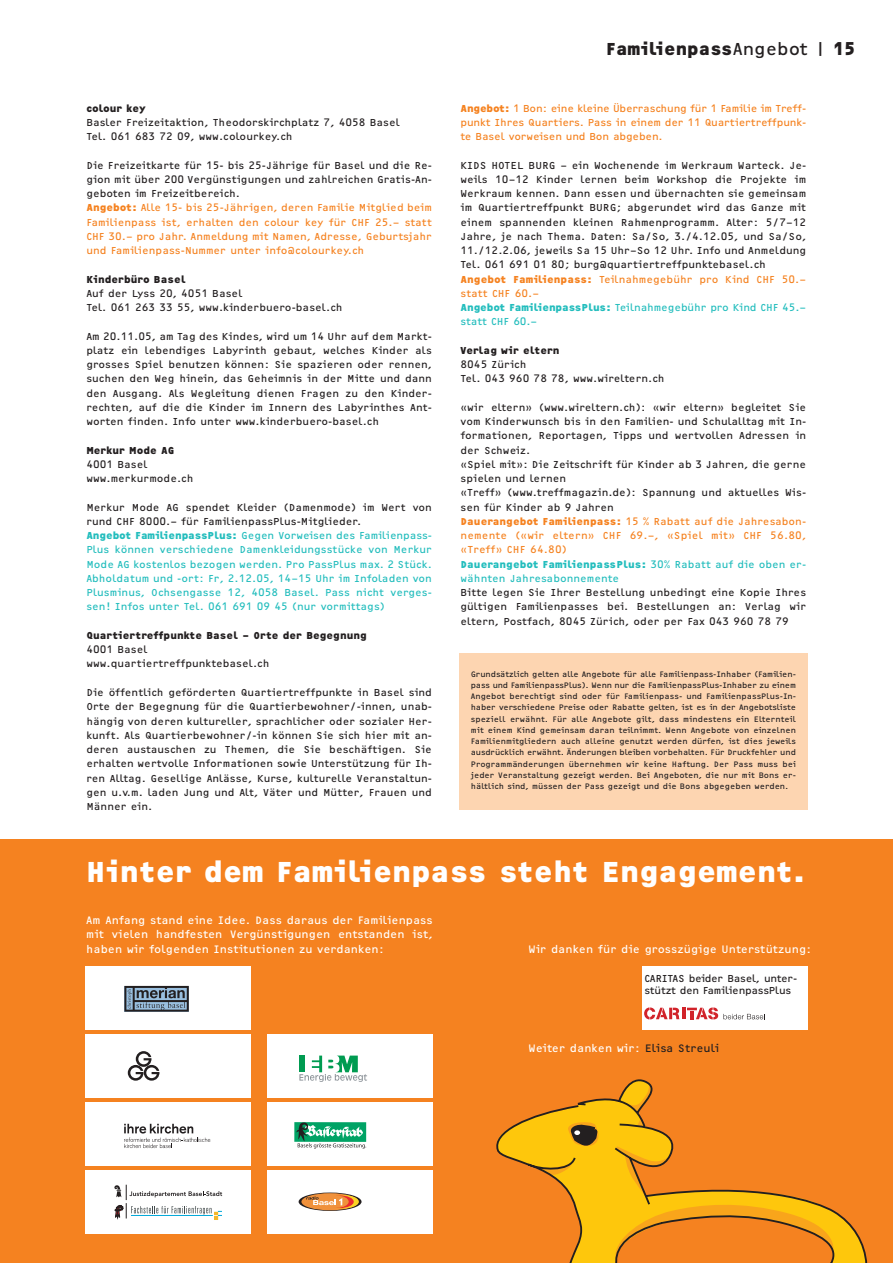
<style>
.page{position:relative;width:893px;height:1263px;background:#fff}
.page>*{position:absolute;margin:0;border:0;box-sizing:border-box;transform-origin:0 0}
.t1{font:700 30px "OCRF";color:#fff}
.t2{font:700 18px "OCRF";color:#231f20}
.t3{font:11.25px/14.2px "OCRF";color:#fff;text-align:justify}
.t4{font:10.5px/14.2px "OCRF";color:#231f20}
.t5{font:10.5px/14.2px "OCRF";color:#f58220}
.t6{font:10.5px/14.2px "OCRF";color:#23bdbd}
.t7{font:700 10.5px "OCRF";color:#231f20}
.t8{font:10.5px/12px "OCRF";letter-spacing:-.03em;color:#231f20}
.t9{font:8.25px/11.2px "OCRF";color:#231f20;text-align:justify}
.s1{color:#231f20}
.s2{font-weight:700}
.s3{font-weight:400}
.s4{font-weight:700;color:#f58220}
.s5{color:#f58220}
.s6{font-weight:700;color:#23bdbd}
.s7{color:#23bdbd}
</style>
<div class="page">
<div style="left:459px;top:653px;width:349px;height:157px;background:#fdd5b1"></div>
<div style="left:0;top:839px;width:893px;height:424px;background:#f58220"></div>
<div style="left:85px;top:966px;width:166px;height:64px;background:#fff"></div>
<div style="left:85px;top:1034px;width:166px;height:64px;background:#fff"></div>
<div style="left:642px;top:966px;width:166px;height:64px;background:#fff"></div>
<div style="left:85px;top:1102px;width:166px;height:64px;background:#fff"></div>
<div style="left:85px;top:1170px;width:166px;height:64px;background:#fff"></div>
<div style="left:267px;top:1034px;width:166px;height:64px;background:#fff"></div>
<div style="left:267px;top:1102px;width:166px;height:64px;background:#fff"></div>
<div style="left:267px;top:1170px;width:166px;height:64px;background:#fff"></div>
<svg style="left:644px;top:1007px;width:121px;height:12px"></svg>
<svg style="left:496px;top:1079px;width:371px;height:184px"></svg>
<svg style="left:124px;top:986px;width:65px;height:25px;background:#627587"></svg>
<svg style="left:128px;top:1051px;width:31px;height:30px"></svg>
<svg style="left:124px;top:1124px;width:86px;height:24px"></svg>
<svg style="left:114px;top:1185px;width:108px;height:35px"></svg>
<svg style="left:299px;top:1055px;width:68px;height:27px"></svg>
<div style="left:299px;top:1055px;width:6px;height:17px;background:#009b51"></div>
<div style="left:294px;top:1122px;width:72px;height:20px;background:#00a365"></div>
<svg style="left:296px;top:1122px;width:70px;height:26px"></svg>
<svg style="left:299px;top:1192px;width:63px;height:19px"></svg>
<svg style="left:301px;top:1193px;width:58px;height:17px"></svg>
<svg style="left:306px;top:1195px;width:53px;height:13px"></svg>
<p class="t7" style="left:86px;top:104px;width:61px">colour key</p>
<p class="t4" style="left:86px;top:116px;width:315px">Basler Freizeitaktion, Theodorskirchplatz 7, 4058 Basel<br>Tel. 061 683 72 09, www.colourkey.ch</p>
<p class="t5" style="left:86px;top:159px;width:347px"><span class="s1">Die Freizeitkarte für 15- bis 25-Jährige für Basel und die Re&shy;gion mit über 200 Vergünstigungen und zahlreichen Gratis-An&shy;geboten im Freizeitbereich.<br></span><span class="s2">Angebot:</span> Alle 15- bis 25-Jährigen, deren Familie Mitglied beim Familienpass ist, erhalten den colour key für CHF 25.– statt CHF 30.– pro Jahr. Anmeldung mit Namen, Adresse, Geburtsjahr und Familienpass-Nummer unter info@colourkey.ch</p>
<p class="t7" style="left:86px;top:275px;width:101px">Kinderbüro Basel</p>
<p class="t4" style="left:86px;top:287px;width:258px">Auf der Lyss 20, 4051 Basel<br>Tel. 061 263 33 55, www.kinderbuero-basel.ch</p>
<p class="t4" style="left:86px;top:330px;width:347px;text-align:justify">Am 20.11.05, am Tag des Kindes, wird um 14 Uhr auf dem Markt&shy;platz ein lebendiges Labyrinth gebaut, welches Kinder als grosses Spiel benutzen können: Sie spazieren oder rennen, suchen den Weg hinein, das Geheimnis in der Mitte und dann den Ausgang. Als Wegleitung dienen Fragen zu den Kinder&shy;rechten, auf die die Kinder im Innern des Labyrinthes Ant&shy;worten finden. Info unter www.kinderbuero-basel.ch</p>
<p class="t7" style="left:86px;top:446px;width:90px">Merkur Mode AG</p>
<p class="t4" style="left:86px;top:458px;width:109px">4001 Basel www.merkurmode.ch</p>
<p class="t6" style="left:86px;top:501px;width:347px"><span class="s1">Merkur Mode AG spendet Kleider (Damenmode) im Wert von rund CHF 8000.– für FamilienpassPlus-Mitglieder.<br></span><span class="s2">Angebot FamilienpassPlus:</span> Gegen Vorweisen des Familienpass-Plus können verschiedene Damenkleidungsstücke von Merkur Mode AG kostenlos bezogen werden. Pro PassPlus max. 2 Stück.<br>Abholdatum und -ort: Fr, 2.12.05, 14–15 Uhr im Infoladen von Plusminus, Ochsengasse 12, 4058 Basel. Pass nicht verges&shy;sen! Infos unter Tel. 061 691 09 45 (nur vormittags)</p>
<p class="t7" style="left:86px;top:631px;width:282px">Quartiertreffpunkte Basel – Orte der Begegnung</p>
<p class="t4" style="left:86px;top:643px;width:185px">4001 Basel www.quartiertreffpunktebasel.ch</p>
<p class="t4" style="left:86px;top:686px;width:347px;text-align:justify">Die öffentlich geförderten Quartiertreffpunkte in Basel sind Orte der Begegnung für die Quartierbewohner/-innen, unab&shy;hängig von deren kultureller, sprachlicher oder sozialer Her&shy;kunft. Als Quartierbewohner/-in können Sie sich hier mit an&shy;deren austauschen zu Themen, die Sie beschäftigen. Sie erhalten wertvolle Informationen sowie Unterstützung für Ih&shy;ren Alltag. Gesellige Anlässe, Kurse, kulturelle Veranstaltun&shy;gen u.v.m. laden Jung und Alt, Väter und Mütter, Frauen und Männer ein.</p>
<h2 class="t2" style="left:606px;top:42px;width:251px">Familienpass<span class="s3">Angebot |</span> 15</h2>
<p class="t5" style="left:461px;top:102px;width:347px;text-align:justify"><span class="s2">Angebot:</span> 1 Bon: eine kleine Überraschung für 1 Familie im Treff&shy;punkt Ihres Quartiers. Pass in einem der 11 Quartiertreffpunk&shy;te Basel vorweisen und Bon abgeben.</p>
<p class="t4" style="left:461px;top:159px;width:347px">KIDS HOTEL BURG – ein Wochenende im Werkraum Warteck. Je&shy;weils 10–12 Kinder lernen beim Workshop die Projekte im Werkraum kennen. Dann essen und übernachten sie gemeinsam im Quartiertreffpunkt BURG; abgerundet wird das Ganze mit einem spannenden kleinen Rahmenprogramm. Alter: 5/7–12<br>Jahre, je nach Thema. Daten: Sa/So, 3./4.12.05, und Sa/So, 11./12.2.06, jeweils Sa 15 Uhr–So 12 Uhr. Info und Anmeldung Tel. 061 691 01 80; burg@quartiertreffpunktebasel.ch <span class="s4">Angebot Familienpass:</span> <span class="s5">Teilnahmegebühr pro Kind CHF 50.– statt CHF 60.–<br></span><span class="s6">Angebot FamilienpassPlus:</span> <span class="s7">Teilnahmegebühr pro Kind CHF 45.– statt CHF 60.–</span></p>
<p class="t7" style="left:461px;top:346px;width:101px">Verlag wir eltern</p>
<p class="t4" style="left:461px;top:358px;width:206px">8045 Zürich<br>Tel. 043 960 78 78, www.wireltern.ch</p>
<p class="t4" style="left:461px;top:401px;width:347px">«wir eltern» (www.wireltern.ch): «wir eltern» begleitet Sie vom Kinderwunsch bis in den Familien- und Schulalltag mit In&shy;formationen, Reportagen, Tipps und wertvollen Adressen in der Schweiz.<br>«Spiel mit»: Die Zeitschrift für Kinder ab 3 Jahren, die gerne spielen und lernen<br>«Treff» (www.treffmagazin.de): Spannung und aktuelles Wis&shy;sen für Kinder ab 9 Jahren<br><span class="s4">Dauerangebot Familienpass:</span> <span class="s5">15 % Rabatt auf die Jahresabon&shy;nemente («wir eltern» CHF 69.–, «Spiel mit» CHF 56.80, «Treff» CHF 64.80)<br></span><span class="s6">Dauerangebot FamilienpassPlus:</span> <span class="s7">30% Rabatt auf die oben er&shy;wähnten Jahresabonnemente</span></p>
<p class="t4" style="left:461px;top:586px;width:347px;text-align:justify">Bitte legen Sie Ihrer Bestellung unbedingt eine Kopie Ihres gültigen Familienpasses bei. Bestellungen an: Verlag wir eltern, Postfach, 8045 Zürich, oder per Fax 043 960 78 79</p>
<p class="t9" style="left:471px;top:669px;width:327px">Grundsätzlich gelten alle Angebote für alle Familienpass-Inhaber (Familien&shy;pass und FamilienpassPlus). Wenn nur die FamilienpassPlus-Inhaber zu einem Angebot berechtigt sind oder für Familienpass- und FamilienpassPlus-In&shy;haber verschiedene Preise oder Rabatte gelten, ist es in der Angebotsliste speziell erwähnt. Für alle Angebote gilt, dass mindestens ein Elternteil mit einem Kind gemeinsam daran teilnimmt. Wenn Angebote von einzelnen Familienmitgliedern auch alleine genutzt werden dürfen, ist dies jeweils ausdrücklich erwähnt. Änderungen bleiben vorbehalten. Für Druckfehler und Programmänderungen übernehmen wir keine Haftung. Der Pass muss bei jeder Veranstaltung gezeigt werden. Bei Angeboten, die nur mit Bons er&shy;hältlich sind, müssen der Pass gezeigt und die Bons abgegeben werden.</p>
<h1 class="t1" style="left:86px;top:860px;width:720px">Hinter dem Familienpass steht Engagement.</h1>
<p class="t3" style="left:86px;top:914px;width:348px">Am Anfang stand eine Idee. Dass daraus der Familienpass mit vielen handfesten Vergünstigungen entstanden ist, haben wir folgenden Institutionen zu verdanken:</p>
<p class="t3" style="left:529px;top:942px;width:285px">Wir danken für die grosszügige Unterstützung:</p>
<p class="t8" style="left:644px;top:973px;width:154px">CARITAS beider Basel, unter&shy;stützt den FamilienpassPlus</p>
<p class="t3" style="left:529px;top:1042px;width:192px">Weiter danken wir: <span class="s1">Elisa Streuli</span></p>
</div>
